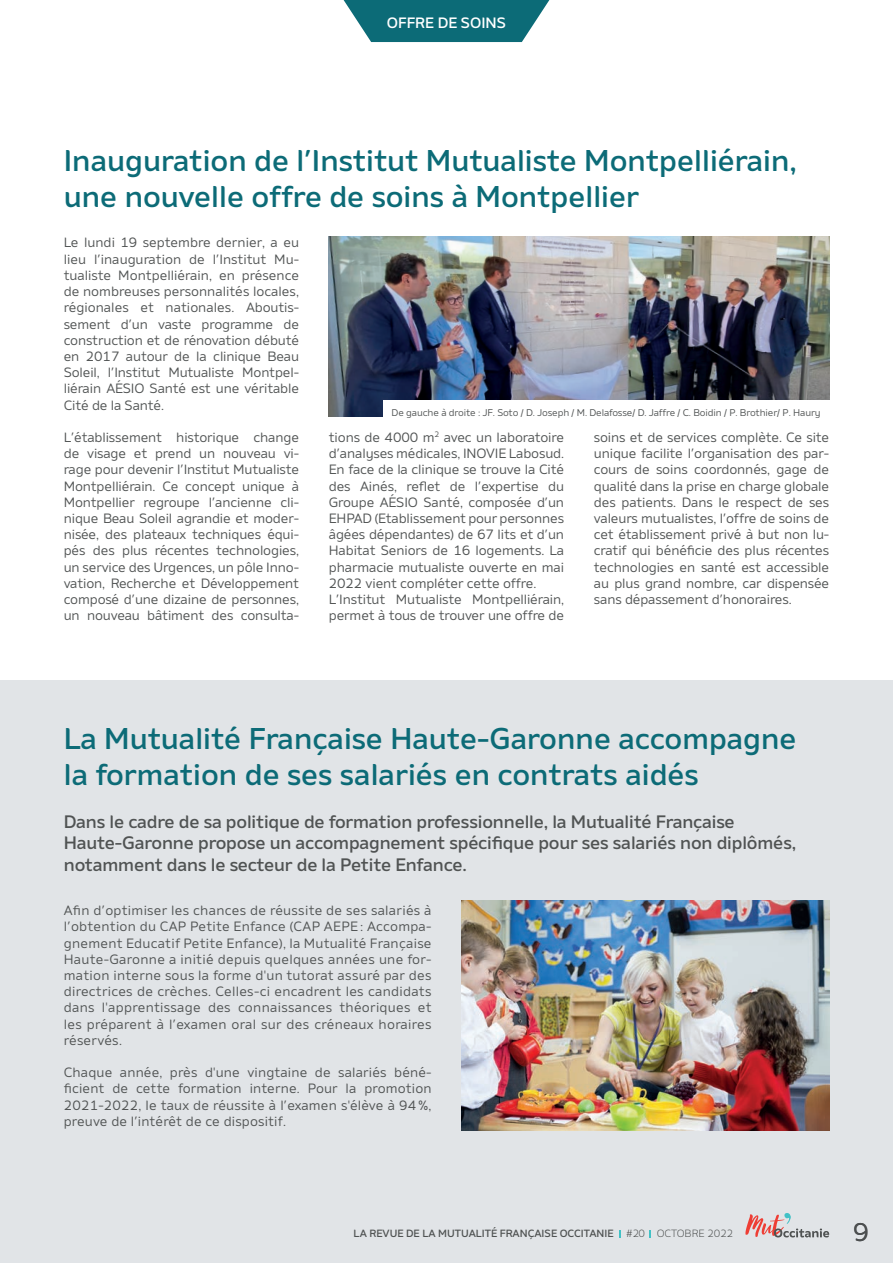
<style>
.page{position:relative;width:893px;height:1263px;background:#fff}
.page>*{position:absolute;margin:0;border:0;box-sizing:border-box;transform-origin:0 0}
.t1{font:500 30px/36px "Amino";color:#0c6b77}
.t2{font:25.5px "Amino";color:#4c4f50}
.t3{font:500 18px/21.6px "Amino";letter-spacing:-.01em;color:#505353}
.t4{font:500 15px "Amino";color:#fff}
.t5{font:13.5px/16.2px "Amino";letter-spacing:-.01em;color:#505353;text-align:justify}
.t6{font:500 10.5px "Amino";color:#505353}
.t7{font:9.75px "Amino";letter-spacing:-.01em;color:#505353}
.s1{font-weight:300}
</style>
<div class="page">
<div style="left:0;top:680px;width:893px;height:583px;background:#e1e4e7"></div>
<svg style="left:619px;top:1230px;width:2px;height:7px"></svg>
<svg style="left:745px;top:1213px;width:84px;height:24px"></svg>
<svg style="left:343px;top:0;width:207px;height:42px;background:#2d7f89"></svg>
<img style="left:329px;top:237px;width:500px;height:179px">
<img style="left:461px;top:901px;width:368px;height:229px">
<div style="left:383px;top:400px;width:446px;height:24px;background:#fff"></div>
<p class="t4" style="left:387px;top:14px;width:121px">OFFRE DE SOINS</p>
<h1 class="t1" style="left:64px;top:142px;width:735px">Inauguration de l’Institut Mutualiste Montpelliérain, une nouvelle offre de soins à Montpellier</h1>
<p class="t5" style="left:64px;top:234px;width:237px">Le lundi 19 septembre dernier, a eu lieu l’inauguration de l’Institut Mu&shy;tualiste Montpelliérain, en présence de nombreuses personnalités locales, régionales et nationales. Aboutis&shy;sement d’un vaste programme de construction et de rénovation débuté en 2017 autour de la clinique Beau Soleil, l’Institut Mutualiste Montpel&shy;liérain AÉSIO Santé est une véritable Cité de la Santé.</p>
<p class="t5" style="left:64px;top:429px;width:237px">L’établissement historique change de visage et prend un nouveau vi&shy;rage pour devenir l’Institut Mutualiste Montpelliérain. Ce concept unique à Montpellier regroupe l’ancienne cli&shy;nique Beau Soleil agrandie et moder&shy;nisée, des plateaux techniques équi&shy;pés des plus récentes technologies, un service des Urgences, un pôle Inno&shy;vation, Recherche et Développement composé d’une dizaine de personnes, un nouveau bâtiment des consulta-</p>
<p class="t5" style="left:329px;top:429px;width:237px;text-align:left">tions de 4000 m<sup>2</sup> avec un laboratoire d’analyses médicales, INOVIE Labosud.<br>En face de la clinique se trouve la Cité des Ainés, reflet de l’expertise du Groupe AÉSIO Santé, composée d’un EHPAD (Etablissement pour personnes âgées dépendantes) de 67 lits et d’un Habitat Seniors de 16 logements. La pharmacie mutualiste ouverte en mai 2022 vient compléter cette offre.<br>L’Institut Mutualiste Montpelliérain, permet à tous de trouver une offre de</p>
<p class="t5" style="left:594px;top:429px;width:237px">soins et de services complète. Ce site unique facilite l’organisation des par&shy;cours de soins coordonnés, gage de qualité dans la prise en charge globale des patients. Dans le respect de ses valeurs mutualistes, l’offre de soins de cet établissement privé à but non lu&shy;cratif qui bénéficie des plus récentes technologies en santé est accessible au plus grand nombre, car dispensée sans dépassement d’honoraires.</p>
<p class="t7" style="left:392px;top:407px;width:431px">De gauche à droite : JF. Soto / D. Joseph / M. Delafosse/ D. Jaffre / C. Boidin / P. Brothier/ P. Haury</p>
<h1 class="t1" style="left:64px;top:719px;width:734px">La Mutualité Française Haute-Garonne accompagne la formation de ses salariés en contrats aidés</h1>
<h3 class="t3" style="left:64px;top:810px;width:734px">Dans le cadre de sa politique de formation professionnelle, la Mutualité Française<br>Haute-Garonne propose un accompagnement spécifique pour ses salariés non diplômés, notamment dans le secteur de la Petite Enfance.</h3>
<p class="t5" style="left:64px;top:902px;width:369px">Afin d’optimiser les chances de réussite de ses salariés à l’obtention du CAP Petite Enfance (CAP AEPE : Accompa&shy;gnement Educatif Petite Enfance), la Mutualité Française Haute-Garonne a initié depuis quelques années une for&shy;mation interne sous la forme d'un tutorat assuré par des directrices de crèches. Celles-ci encadrent les candidats dans l'apprentissage des connaissances théoriques et les préparent à l’examen oral sur des créneaux horaires réservés.</p>
<p class="t5" style="left:64px;top:1064px;width:369px">Chaque année, près d'une vingtaine de salariés béné&shy;ficient de cette formation interne. Pour la promotion 2021-2022, le taux de réussite à l’examen s'élève à 94%, preuve de l’intérêt de ce dispositif.</p>
<p class="t6" style="left:354px;top:1227px;width:381px">LA REVUE DE LA MUTUALITÉ FRANÇAISE OCCITANIE <span class="s1">#20 OCTOBRE 2022</span></p>
<h2 class="t2" style="left:853px;top:1216px;width:18px">9</h2>
</div>
